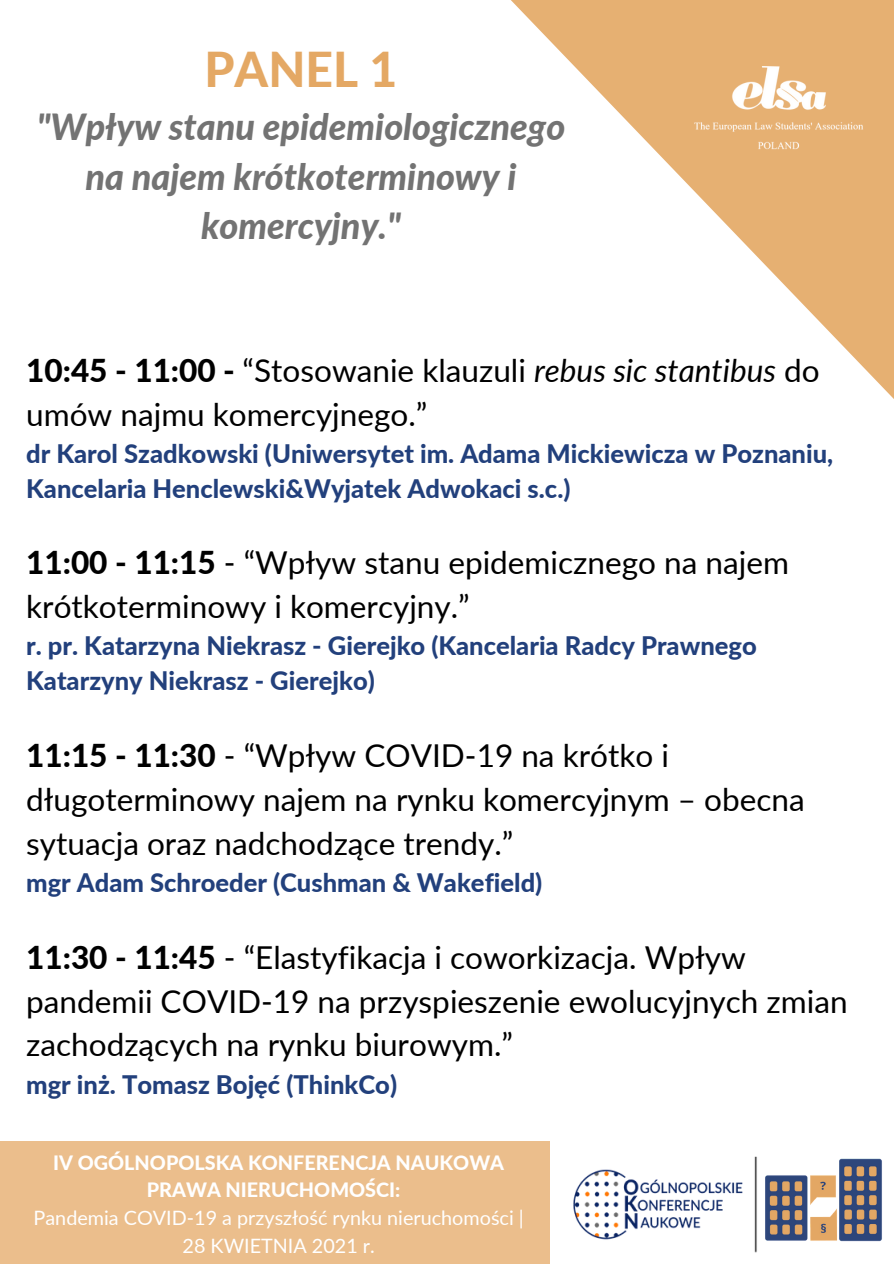
<style>
.page{position:relative;width:894px;height:1264px;background:#fff}
.page>*{position:absolute;margin:0;border:0;box-sizing:border-box;transform-origin:0 0}
.t1{font:800 48px "Lato";color:#e4a864}
.t2{font:italic 800 36px/49.5px "Lato";color:#737373;text-align:center}
.t3{font:31.5px/44px "Lato";color:#000}
.t4{font:800 25.5px/35px "Lato";color:#22407c}
.t5{font:19.8px/27.6px "Lato";color:#fff;text-align:center}
.t6{font:800 19.8px/27.6px "Lato";color:#fff;text-align:center}
.s1{font-weight:800}
.s2{font-style:italic}
</style>
<div class="page">
<svg style="left:511px;top:0;width:382px;height:398px"></svg>
<img style="left:693px;top:66px;width:170px;height:86px">
<div style="left:0;top:1141px;width:893px;height:122px;background:#ebbe8c"></div>
<div style="left:549px;top:1141px;width:344px;height:122px;background:#fff"></div>
<img style="left:549px;top:1141px;width:208px;height:115px">
<img style="left:765px;top:1158px;width:117px;height:84px">
<p class="t1" style="left:204px;top:40px;width:194px">PANEL 1</p>
<p class="t2" style="left:37px;top:101px;width:530px">"Wpływ stanu epidemiologicznego na najem krótkoterminowy i komercyjny."</p>
<p class="t3" style="left:26px;top:347px;width:794px"><span class="s1">10:45 - 11:00 -</span> “Stosowanie klauzuli <span class="s2">rebus sic stantibus</span> do umów najmu komercyjnego.”</p>
<p class="t4" style="left:26px;top:435px;width:808px">dr Karol Szadkowski (Uniwersytet im. Adama Mickiewicza w Poznaniu,<br>Kancelaria Henclewski&amp;Wyjatek Adwokaci s.c.)</p>
<p class="t3" style="left:26px;top:540px;width:764px"><span class="s1">11:00 - 11:15</span> - “Wpływ stanu epidemicznego na najem krótkoterminowy i komercyjny.”</p>
<p class="t4" style="left:26px;top:628px;width:732px">r. pr. Katarzyna Niekrasz - Gierejko (Kancelaria Radcy Prawnego<br>Katarzyny Niekrasz - Gierejko)</p>
<p class="t3" style="left:26px;top:732px;width:779px"><span class="s1">11:15 - 11:30</span> - “Wpływ COVID-19 na krótko i długoterminowy najem na rynku komercyjnym – obecna sytuacja oraz nadchodzące trendy.”</p>
<p class="t4" style="left:26px;top:864px;width:517px">mgr Adam Schroeder (Cushman &amp; Wakefield)</p>
<p class="t3" style="left:26px;top:934px;width:822px"><span class="s1">11:30 - 11:45</span> - “Elastyfikacja i coworkizacja. Wpływ pandemii COVID-19 na przyspieszenie ewolucyjnych zmian zachodzących na rynku biurowym.”</p>
<p class="t4" style="left:26px;top:1066px;width:372px">mgr inż. Tomasz Bojęć (ThinkCo)</p>
<p class="t6" style="left:53px;top:1148px;width:452px">IV OGÓLNOPOLSKA KONFERENCJA NAUKOWA<br>PRAWA NIERUCHOMOŚCI:</p>
<p class="t5" style="left:34px;top:1203px;width:491px">Pandemia COVID-19 a przyszłość rynku nieruchomości |<br>28 KWIETNIA 2021 r.</p>
</div>
